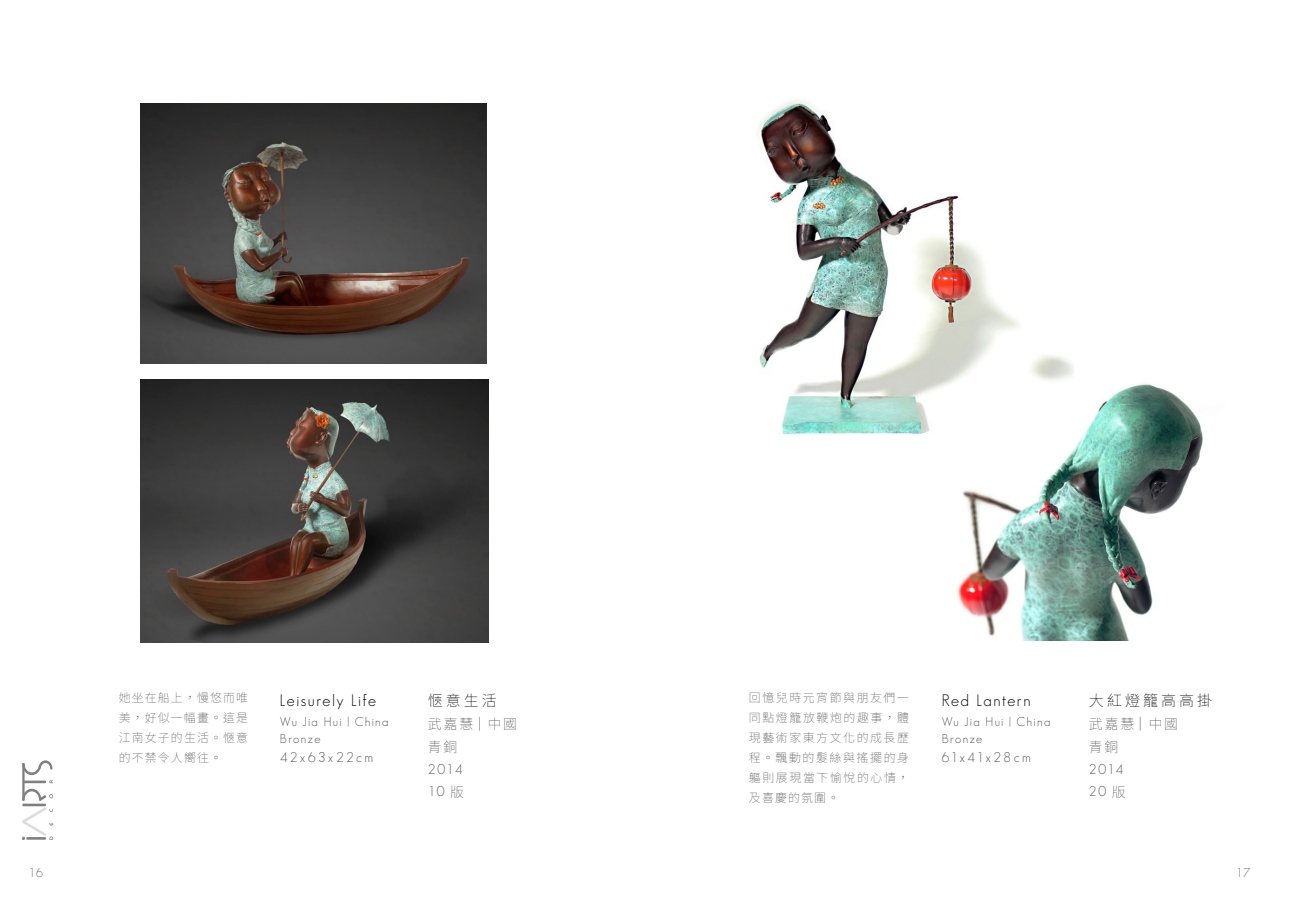
<style>
.page{position:relative;width:1290px;height:911px;background:#fff}
.page>*{position:absolute;margin:0;border:0;box-sizing:border-box;transform-origin:0 0}
.t1{font:300 16.25px "Geosans";letter-spacing:.085em;color:#000}
.t2{font:100 15px "Noto Sans TC";letter-spacing:.2em;color:#000}
.t3{font:300 13.75px/22.5px "Geosans";letter-spacing:.17em;color:#595757}
.t4{font:100 13.75px/22.5px "Noto Sans TC";letter-spacing:.145em;color:#595757}
.t5{font:300 13.75px "Geosans";letter-spacing:.19em;color:#595757}
.t6{font:300 12.5px/17.5px "Geosans";letter-spacing:.1em;color:#595757}
.t7{font:300 12.5px "Geosans";color:#727171}
.t8{font:100 11.88px/20px "Noto Sans TC";letter-spacing:.135em;color:#595757;text-align:justify}
.s1{font-family:"Noto Sans TC";font-weight:100}
</style>
<div class="page">
<hr style="left:22px;top:803px;width:24px;height:3px;background:#000">
<svg style="left:22px;top:760px;width:31px;height:41px"></svg>
<svg style="left:22px;top:807px;width:31px;height:33px"></svg>
<img style="left:957px;top:384px;width:246px;height:257px">
<img style="left:140px;top:103px;width:346px;height:261px">
<img style="left:140px;top:380px;width:348px;height:263px">
<img style="left:757px;top:100px;width:316px;height:335px">
<p class="t8" style="left:119px;top:687px;width:131px">她坐在船上，慢悠而唯美，好似一幅畫。這是江南女子的生活。愜意的不禁令人嚮往。</p>
<p class="t8" style="left:749px;top:687px;width:162px">回憶兒時元宵節與朋友們一同點燈籠放鞭炮的趣事，體現藝術家東方文化的成長歷程。飄動的髮絲與搖擺的身軀則展現當下愉悅的心情，及喜慶的氛圍。</p>
<h1 class="t1" style="left:280px;top:691px;width:98px">Leisurely Life</h1>
<p class="t2" style="left:428px;top:692px;width:70px">愜意生活</p>
<h1 class="t1" style="left:942px;top:691px;width:90px">Red Lantern</h1>
<p class="t2" style="left:1089px;top:692px;width:125px">大紅燈籠高高掛</p>
<p class="t6" style="left:280px;top:712px;width:110px">Wu Jia Hui | China<br>Bronze</p>
<p class="t5" style="left:280px;top:749px;width:95px">42x63x22cm</p>
<p class="t6" style="left:942px;top:712px;width:110px">Wu Jia Hui | China<br>Bronze</p>
<p class="t3" style="left:942px;top:745px;width:91px">61x41x28cm</p>
<p class="t4" style="left:1089px;top:713px;width:91px">武嘉慧｜中國青銅</p>
<p class="t3" style="left:1089px;top:758px;width:38px">2014<br>20<span class="s1">版</span></p>
<p class="t4" style="left:428px;top:713px;width:91px">武嘉慧｜中國青銅</p>
<p class="t3" style="left:428px;top:758px;width:37px">2014<br>10<span class="s1">版</span></p>
<p class="t7" style="left:28px;top:865px;width:16px">16</p>
<p class="t7" style="left:1236px;top:865px;width:16px">17</p>
</div>
